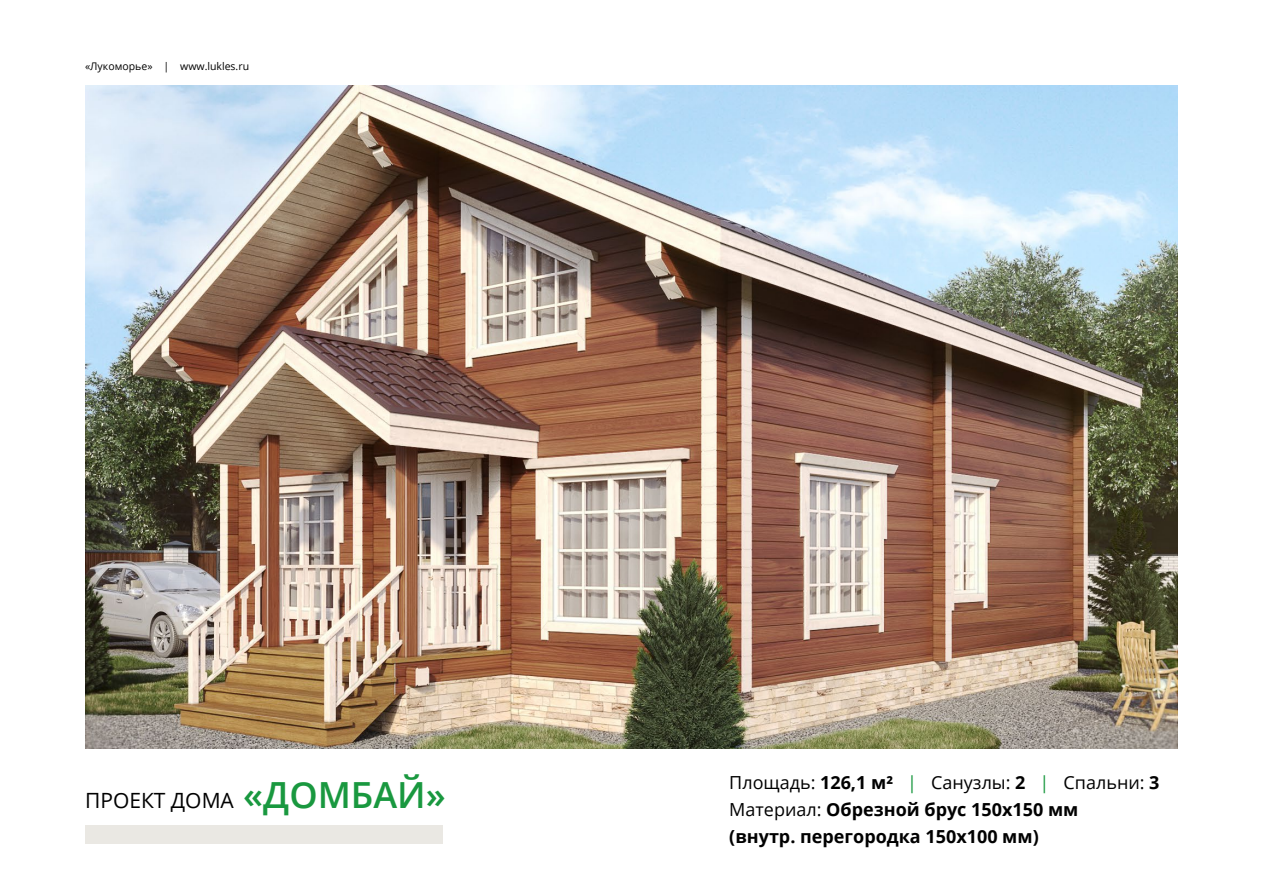
<style>
.page{position:relative;width:1263px;height:893px;background:#fff}
.page>*{position:absolute;margin:0;border:0;box-sizing:border-box;transform-origin:0 0}
.t1{font:21px "Open Sans";color:#000}
.t2{font:700 18px/27px "Open Sans";color:#000}
.t3{font:10.5px "Open Sans";color:#000}
.s1{font-weight:600;font-size:36px;color:#19983f}
.s2{font-weight:400}
.s3{font-weight:400;color:#19983f}
</style>
<div class="page">
<img style="left:85px;top:85px;width:1093px;height:663px">
<div style="left:85px;top:826px;width:357px;height:18px;background:#eae8e3"></div>
<p class="t3" style="left:85px;top:59px;width:166px">«Лукоморье» | www.lukles.ru</p>
<p class="t1" style="left:85px;top:786px;width:362px">ПРОЕКТ ДОМА <span class="s1">«домбай»</span></p>
<p class="t2" style="left:729px;top:768px;width:432px"><span class="s2">Площадь:</span> 126,1 м² <span class="s3">|</span> <span class="s2">Санузлы:</span> 2 <span class="s3">|</span> <span class="s2">Спальни:</span> 3<br><span class="s2">Материал:</span> Обрезной брус 150х150 мм<br>(внутр. перегородка 150х100 мм)</p>
</div>
